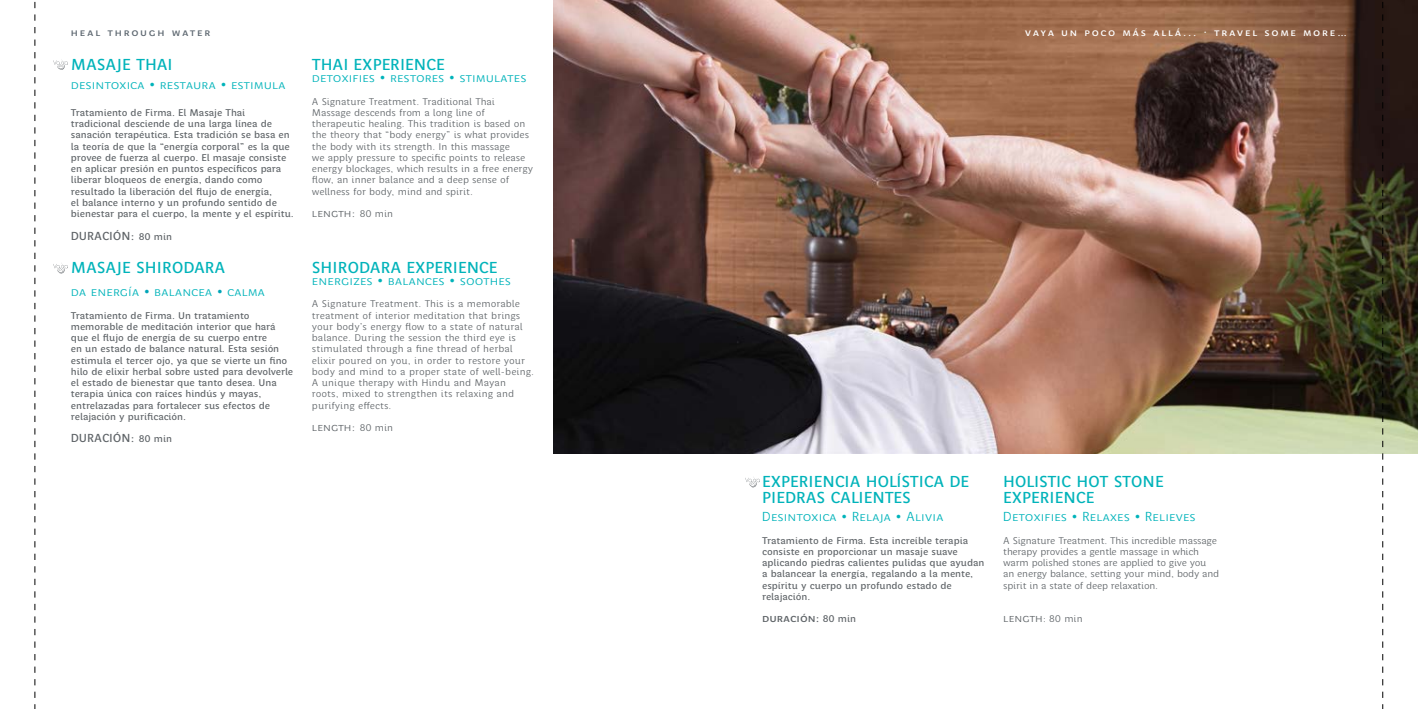
<style>
.page{position:relative;width:1418px;height:709px;background:#fff}
.page>*{position:absolute;margin:0;border:0;box-sizing:border-box;transform-origin:0 0}
.t1{font:16.25px/16.2px "Perec Gris Versalita";color:#00b3ba}
.t2{font:13.38px "Perec Blanca Versalita";color:#00b3ba}
.t3{font:11.88px "Perec Blanca Versalita";color:#5e6367}
.t4{font:11.88px "Perec Gris Versalita";letter-spacing:-.005em;color:#5e6367}
.t5{font:11.88px "Perec Gris";letter-spacing:-.005em;color:#5e6367}
.t6{font:11px "Perec Gris Versalita";letter-spacing:.15em;color:#fff}
.t7{font:11px "Perec Gris Versalita";letter-spacing:.15em;color:#5d6770}
.t8{font:10px/11.2px "Perec Gris";color:#5e6367}
.t9{font:10px/11.2px "Perec Blanca";color:#5e6367}
.s1{font-family:"Perec Gris"}
.s2{font-family:"Perec Gris";font-size:10px}
.s3{color:#00a5b8}
.s4{font-size:10px}
.s5{font-family:"Perec Blanca";font-size:10px}
</style>
<div class="page">
<img style="left:553px;top:0;width:864px;height:453px">
<svg style="left:53px;top:263px;width:15px;height:10px"></svg>
<svg style="left:53px;top:59px;width:15px;height:11px"></svg>
<svg style="left:745px;top:477px;width:14px;height:10px"></svg>
<svg style="left:1382px;top:0;width:1px;height:709px"></svg>
<svg style="left:35px;top:2px;width:1px;height:707px"></svg>
<p class="t7" style="left:71px;top:26px;width:141px">heal through water</p>
<h1 class="t1" style="left:71px;top:56px;width:103px">MASAJE THAI</h1>
<h2 class="t2" style="left:71px;top:77px;width:216px">desintoxica • restaura • estimula</h2>
<p class="t8" style="left:71px;top:107px;width:224px">Tratamiento de Firma. El Masaje Thai tradicional desciende de una larga línea de sanación terapéutica. Esta tradición se basa en la teoría de que la “energía corporal” es la que provee de fuerza al cuerpo. El masaje consiste en aplicar presión en puntos específicos para liberar bloqueos de energía, dando como resultado la liberación del flujo de energía,<br>el balance interno y un profundo sentido de bienestar para el cuerpo, la mente y el espíritu.</p>
<p class="t4" style="left:71px;top:229px;width:103px">DURACIÓN<span class="s1">:</span> <span class="s2">80 min</span></p>
<h1 class="t1" style="left:71px;top:260px;width:156px">MASAJE SHIRODARA</h1>
<h2 class="t2" style="left:71px;top:284px;width:196px">da energía <span class="s3">•</span> balancea <span class="s3">•</span> calma</h2>
<p class="t8" style="left:71px;top:309px;width:224px">Tratamiento de Firma. Un tratamiento memorable de meditación interior que hará que el flujo de energía de su cuerpo entre<br>en un estado de balance natural. Esta sesión estimula el tercer ojo, ya que se vierte un fino hilo de elixir herbal sobre usted para devolverle el estado de bienestar que tanto desea. Una terapia única con raíces hindús y mayas, entrelazadas para fortalecer sus efectos de relajación y purificación.</p>
<p class="t5" style="left:71px;top:431px;width:103px">DURACIÓN: <span class="s4">80 min</span></p>
<h1 class="t1" style="left:312px;top:56px;width:134px">THAI EXPERIENCE</h1>
<h2 class="t2" style="left:312px;top:70px;width:216px">detoxifies • restores • stimulates</h2>
<p class="t9" style="left:312px;top:95px;width:223px">A Signature Treatment. Traditional Thai Massage descends from a long line of therapeutic healing. This tradition is based on the theory that “body energy” is what provides the body with its strength. In this massage<br>we apply pressure to specific points to release energy blockages, which results in a free energy flow, an inner balance and a deep sense of wellness for body, mind and spirit.</p>
<p class="t3" style="left:312px;top:206px;width:83px">length: <span class="s5">80 min</span></p>
<h1 class="t1" style="left:312px;top:260px;width:187px">SHIRODARA EXPERIENCE</h1>
<h2 class="t2" style="left:312px;top:273px;width:201px">energizes • balances • soothes</h2>
<p class="t9" style="left:312px;top:298px;width:223px">A Signature Treatment. This is a memorable treatment of interior meditation that brings your body’s energy flow to a state of natural balance. During the session the third eye is stimulated through a fine thread of herbal elixir poured on you, in order to restore your body and mind to a proper state of well-being.<br>A unique therapy with Hindu and Mayan roots, mixed to strengthen its relaxing and purifying effects.</p>
<p class="t3" style="left:312px;top:420px;width:83px">length: <span class="s5">80 min</span></p>
<p class="t6" style="left:1024px;top:26px;width:324px">vaya un poco más allá... · travel some more…</p>
<h1 class="t1" style="left:762px;top:473px;width:208px">EXPERIENCIA HOLÍSTICA DE<br>PIEDRAS CALIENTES</h1>
<h1 class="t1" style="left:1003px;top:473px;width:162px">HOLISTIC HOT STONE<br>EXPERIENCE</h1>
<h2 class="t2" style="left:761px;top:509px;width:183px">Desintoxica • Relaja • Alivia</h2>
<h2 class="t2" style="left:1002px;top:509px;width:194px">Detoxifies • Relaxes • Relieves</h2>
<p class="t8" style="left:762px;top:534px;width:224px">Tratamiento de Firma. Esta increíble terapia consiste en proporcionar un masaje suave aplicando piedras calientes pulidas que ayudan a balancear la energía, regalando a la mente, espíritu y cuerpo un profundo estado de relajación.</p>
<p class="t4" style="left:762px;top:611px;width:95px">duración: <span class="s2">80 min</span></p>
<p class="t9" style="left:1003px;top:534px;width:217px">A Signature Treatment. This incredible massage therapy provides a gentle massage in which warm polished stones are applied to give you an energy balance, setting your mind, body and spirit in a state of deep relaxation.</p>
<p class="t3" style="left:1003px;top:611px;width:81px">length<span class="s5">: 80 min</span></p>
</div>
